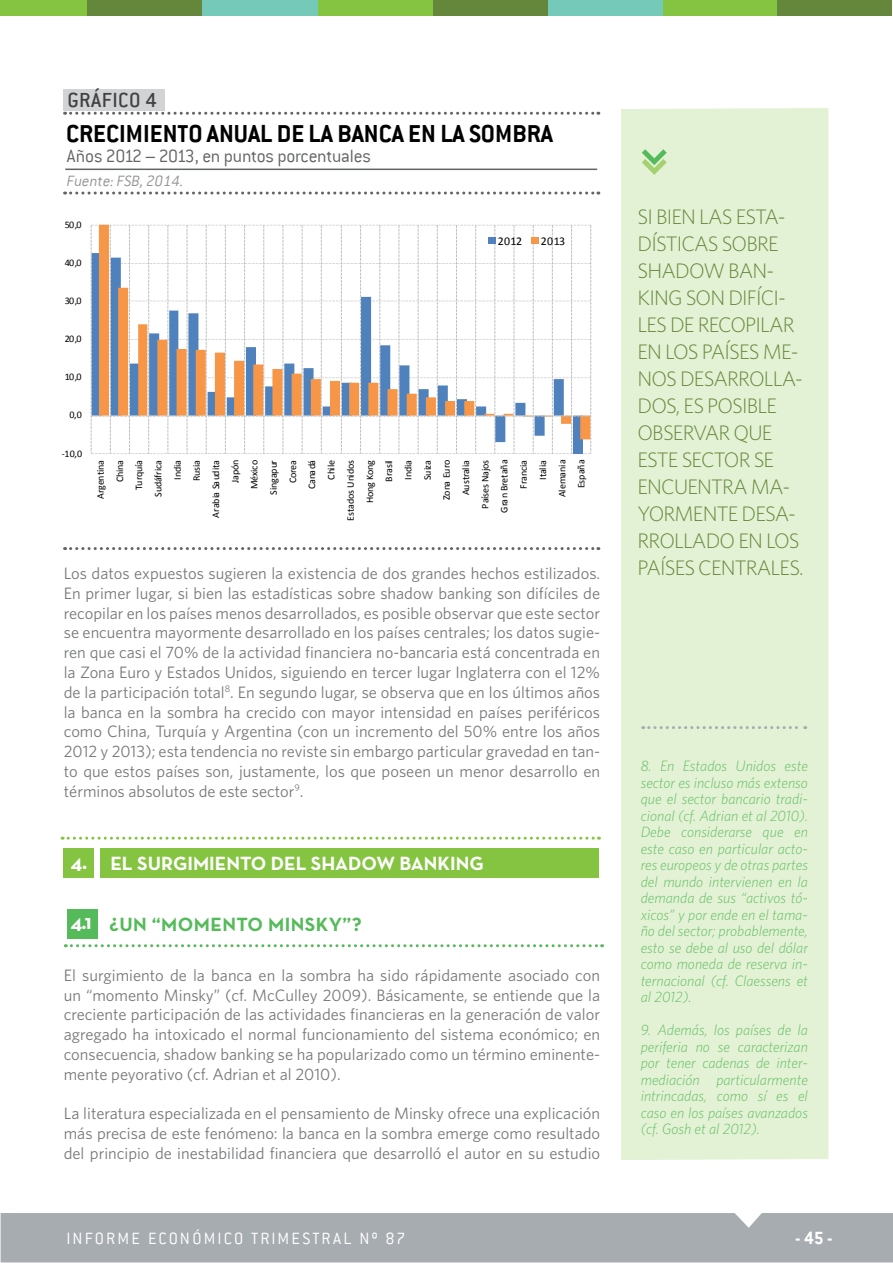
<style>
.page{position:relative;width:893px;height:1263px;background:#fff}
.page>*{position:absolute;margin:0;border:0;box-sizing:border-box;transform-origin:0 0}
.t1{font:700 27px "Conduit ITC";color:#000}
.t2{font:500 22.5px "Conduit ITC";letter-spacing:.02em;color:#414042}
.t3{font:300 21px/27px "Whitney";letter-spacing:-.04em;color:#65873b}
.t4{font:300 19.5px "Conduit ITC";letter-spacing:-.015em;color:#636466}
.t5{font:700 19.5px "Neutra Text";color:#fff}
.t6{font:700 19.5px "Neutra Text";letter-spacing:.02em;color:#55ba5a}
.t7{font:700 19.5px "Conduit ITC";color:#fff}
.t8{font:300 18px "Conduit ITC";letter-spacing:.115em;color:#fff}
.t9{font:16.5px/19.8px "Whitney";color:#77787b;text-align:justify}
.t10{font:italic 300 16.5px "Conduit ITC";color:#939598}
.t11{font:italic 300 15px/16.5px "Whitney";color:#55ba5a;text-align:justify}
.t12{font:11.85px "Calibri";letter-spacing:.03em;color:#000}
.t13{font:10.05px/19.2px "Calibri";letter-spacing:-.025em;color:#000;text-align:right}
.s1{font-size:21px}
.s2{font-size:21px;color:#fff}
</style>
<div class="page">
<div style="left:1px;top:1213px;width:892px;height:49px;background:#a7acb0"></div>
<div style="left:777px;top:1px;width:115px;height:15px;background:#65873b"></div>
<div style="left:662px;top:1px;width:115px;height:15px;background:#85c441"></div>
<div style="left:548px;top:1px;width:114px;height:15px;background:#75c9b8"></div>
<div style="left:433px;top:1px;width:115px;height:15px;background:#65873b"></div>
<div style="left:318px;top:1px;width:115px;height:15px;background:#85c441"></div>
<div style="left:87px;top:1px;width:115px;height:15px;background:#65873b"></div>
<div style="left:0;top:1px;width:87px;height:15px;background:#85c441"></div>
<div style="left:202px;top:1px;width:116px;height:15px;background:#75c9b8"></div>
<div style="left:621px;top:108px;width:207px;height:1052px;background:#e3f1d4"></div>
<svg style="left:642px;top:149px;width:25px;height:26px"></svg>
<hr style="left:65px;top:169px;width:532px;height:1px;background:#636466">
<svg style="left:65px;top:192px;width:534px;height:3px"></svg>
<svg style="left:65px;top:547px;width:534px;height:3px"></svg>
<svg style="left:65px;top:112px;width:534px;height:3px"></svg>
<div style="left:63px;top:89px;width:102px;height:22px;background:#d1d3d4"></div>
<svg style="left:643px;top:726px;width:163px;height:3px"></svg>
<div style="left:63px;top:848px;width:31px;height:30px;background:#85c441"></div>
<div style="left:100px;top:848px;width:498px;height:29px;background:#85c441"></div>
<svg style="left:62px;top:837px;width:537px;height:3px"></svg>
<div style="left:67px;top:909px;width:30px;height:30px;background:#55ba5a"></div>
<svg style="left:65px;top:944px;width:538px;height:3px"></svg>
<svg style="left:91px;top:225px;width:500px;height:229px"></svg>
<div style="left:488px;top:237px;width:7px;height:7px;background:#4f81bd"></div>
<div style="left:531px;top:237px;width:7px;height:7px;background:#f79646"></div>
<h2 class="t2" style="left:67px;top:87px;width:91px">GRÁFICO 4</h2>
<h1 class="t1" style="left:66px;top:118px;width:489px">CRECIMIENTO ANUAL DE LA BANCA EN LA SOMBRA</h1>
<p class="t4" style="left:67px;top:145px;width:306px">Años 2012 – 2013, en puntos porcentuales</p>
<p class="t10" style="left:67px;top:171px;width:118px">Fuente: FSB, 2014.</p>
<p class="t13" style="left:65px;top:215px;width:18px">50,0</p>
<p class="t13" style="left:65px;top:253px;width:18px">40,0</p>
<p class="t13" style="left:65px;top:291px;width:18px">30,0</p>
<p class="t13" style="left:65px;top:329px;width:18px">20,0</p>
<p class="t13" style="left:65px;top:367px;width:18px">10,0</p>
<p class="t13" style="left:70px;top:405px;width:14px">0,0</p>
<p class="t13" style="left:62px;top:444px;width:22px">-10,0</p>
<p class="t12" style="left:498px;top:233px;width:26px">2012</p>
<p class="t12" style="left:541px;top:233px;width:26px">2013</p>
<p class="t13" style="left:91px;top:520px;width:62px;rotate:-90deg">Argentina<br>China<br>Turquía<br>Sudáfrica<br>India<br>Rusia<br>Arabia Saudita<br>Japón<br>México<br>Singapur<br>Corea<br>Canadá<br>Chile<br>Estados Unidos<br>Hong Kong<br>Brasil<br>India<br>Suiza<br>Zona Euro<br>Australia<br>Países Najos<br>Gran Bretaña<br>Francia<br>Italia<br>Alemania<br>España</p>
<p class="t9" style="left:64px;top:563px;width:538px">Los datos expuestos sugieren la existencia de dos grandes hechos estilizados.<br>En primer lugar, si bien las estadísticas sobre shadow banking son difíciles de recopilar en los países menos desarrollados, es posible observar que este sector se encuentra mayormente desarrollado en los países centrales; los datos sugie&shy;ren que casi el 70% de la actividad financiera no-bancaria está concentrada en la Zona Euro y Estados Unidos, siguiendo en tercer lugar Inglaterra con el 12% de la participación total<sup>8</sup>. En segundo lugar, se observa que en los últimos años la banca en la sombra ha crecido con mayor intensidad en países periféricos como China, Turquía y Argentina (con un incremento del 50% entre los años 2012 y 2013); esta tendencia no reviste sin embargo particular gravedad en tan&shy;to que estos países son, justamente, los que poseen un menor desarrollo en términos absolutos de este sector<sup>9</sup>.</p>
<p class="t5" style="left:71px;top:851px;width:129px"><span class="s1">4.</span> EL SURGIMIENTO</p>
<p class="t5" style="left:271px;top:851px;width:215px">DE L SHADOW BANKING</p>
<p class="t6" style="left:71px;top:912px;width:106px"><span class="s2">4.1</span> ¿UN “MOMENTO</p>
<p class="t6" style="left:268px;top:912px;width:95px">MINSKY”?</p>
<p class="t9" style="left:64px;top:965px;width:538px">El surgimiento de la banca en la sombra ha sido rápidamente asociado con un “momento Minsky” (cf. McCulley 2009). Básicamente, se entiende que la creciente participación de las actividades financieras en la generación de valor agregado ha intoxicado el normal funcionamiento del sistema económico; en consecuencia, shadow banking se ha popularizado como un término eminente&shy;mente peyorativo (cf. Adrian et al 2010).</p>
<p class="t9" style="left:64px;top:1103px;width:538px">La literatura especializada en el pensamiento de Minsky ofrece una explicación más precisa de este fenómeno: la banca en la sombra emerge como resultado del principio de inestabilidad financiera que desarrolló el autor en su estudio</p>
<p class="t3" style="left:637px;top:202px;width:168px">SI BIEN LAS ESTA-<br>DÍSTICAS SOBRE<br>SHADOW BAN-<br>KING SON DIFÍCI-<br>LES DE RECOPILAR<br>EN LOS PAÍSES ME-<br>NOS DESARROLLA-<br>DOS, ES POSIBLE<br>OBSERVAR QUE<br>ESTE SECTOR SE<br>ENCUENTRA MA-<br>YORMENTE DESA-<br>RROLLADO EN LOS<br>PAÍSES CENTRALES.</p>
<p class="t11" style="left:641px;top:758px;width:169px">8. En Estados Unidos este sector es incluso más extenso que el sector bancario tradi&shy;cional (cf. Adrian et al 2010).<br>Debe considerarse que en este caso en particular acto&shy;res europeos y de otras partes del mundo intervienen en la demanda de sus “activos tó&shy;xicos” y por ende en el tama&shy;ño del sector; probablemente, esto se debe al uso del dólar como moneda de reserva in&shy;ternacional (cf. Claessens et al 2012).</p>
<p class="t11" style="left:641px;top:1022px;width:169px">9. Además, los países de la periferia no se caracterizan por tener cadenas de inter&shy;mediación particularmente intrincadas, como sí es el caso en los países avanzados (cf. Gosh et al 2012).</p>
<p class="t8" style="left:66px;top:1228px;width:340px">INFORME ECONÓMICO TRIMESTRAL Nº 87</p>
<p class="t7" style="left:795px;top:1227px;width:39px">- 45 -</p>
</div>
